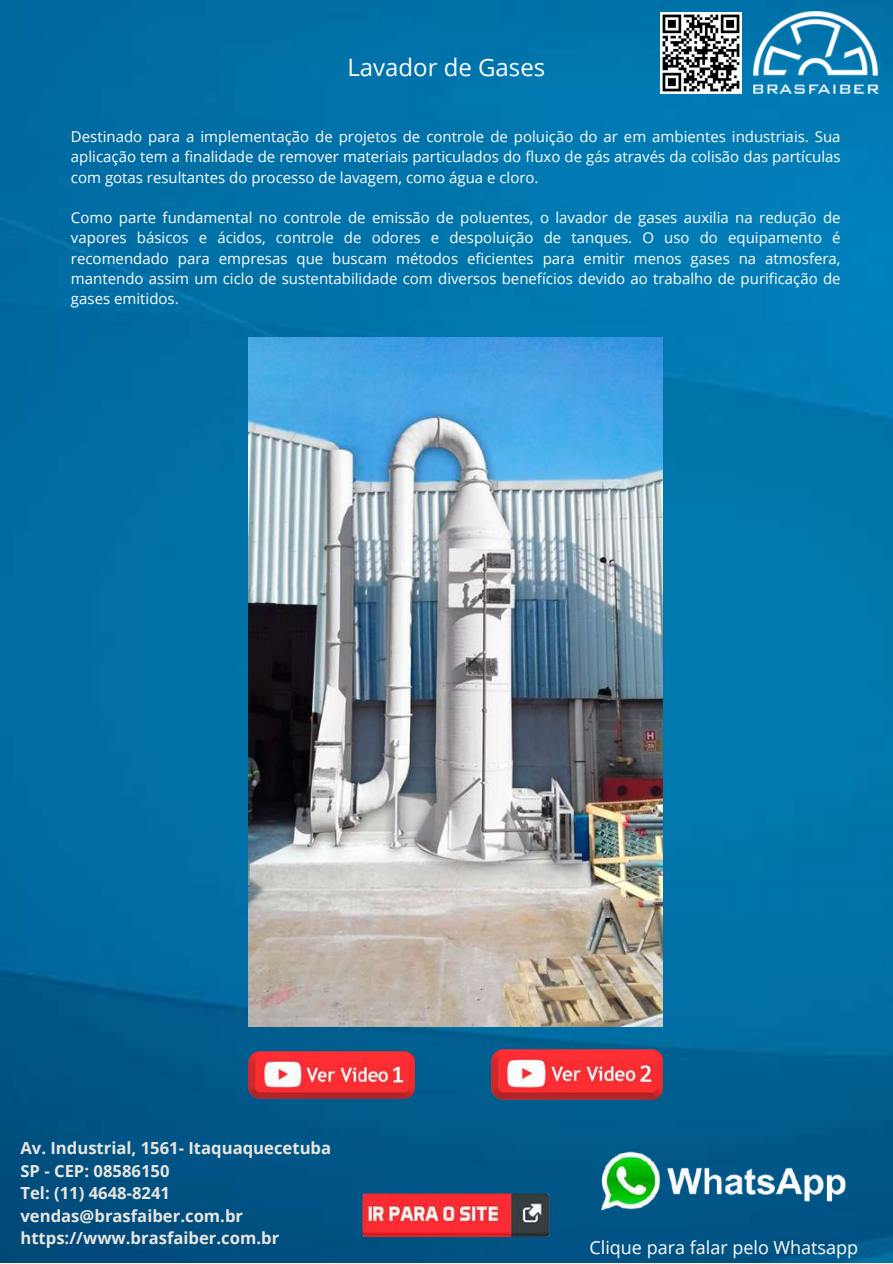
<style>
.page{position:relative;width:893px;height:1264px;background:#fff}
.page>*{position:absolute;margin:0;border:0;box-sizing:border-box;transform-origin:0 0}
.t1{font:24px "Open Sans";color:#fff}
.t2{font:18px "Open Sans";color:#fff}
.t3{font:700 16.65px/22.5px "Open Sans";color:#e9e6e0}
.t4{font:15px/20.2px "Open Sans";color:#fff;text-align:justify}
</style>
<div class="page">
<img style="left:0;top:0;width:892px;height:1262px">
<img style="left:589px;top:1130px;width:276px;height:97px">
<img style="left:660px;top:13px;width:81px;height:81px">
<img style="left:753px;top:11px;width:125px;height:82px">
<img style="left:362px;top:1193px;width:188px;height:43px">
<img style="left:249px;top:337px;width:413px;height:689px">
<img style="left:249px;top:1051px;width:165px;height:47px">
<img style="left:491px;top:1049px;width:171px;height:50px">
<h1 class="t1" style="left:347px;top:50px;width:199px">Lavador de Gases</h1>
<p class="t4" style="left:71px;top:126px;width:771px">Destinado para a implementação de projetos de controle de poluição do ar em ambientes industriais. Sua aplicação tem a finalidade de remover materiais particulados do fluxo de gás através da colisão das partículas com gotas resultantes do processo de lavagem, como água e cloro.</p>
<p class="t4" style="left:71px;top:207px;width:771px">Como parte fundamental no controle de emissão de poluentes, o lavador de gases auxilia na redução de vapores básicos e ácidos, controle de odores e despoluição de tanques. O uso do equipamento é recomendado para empresas que buscam métodos eficientes para emitir menos gases na atmosfera, mantendo assim um ciclo de sustentabilidade com diversos benefícios devido ao trabalho de purificação de gases emitidos.</p>
<p class="t3" style="left:20px;top:1136px;width:312px">Av. Industrial, 1561- Itaquaquecetuba<br>SP - CEP: 08586150<br>Tel: (11) 4648-8241 vendas@brasfaiber.com.br https://www.brasfaiber.com.br</p>
<p class="t2" style="left:589px;top:1234px;width:270px">Clique para falar pelo Whatsapp</p>
</div>
